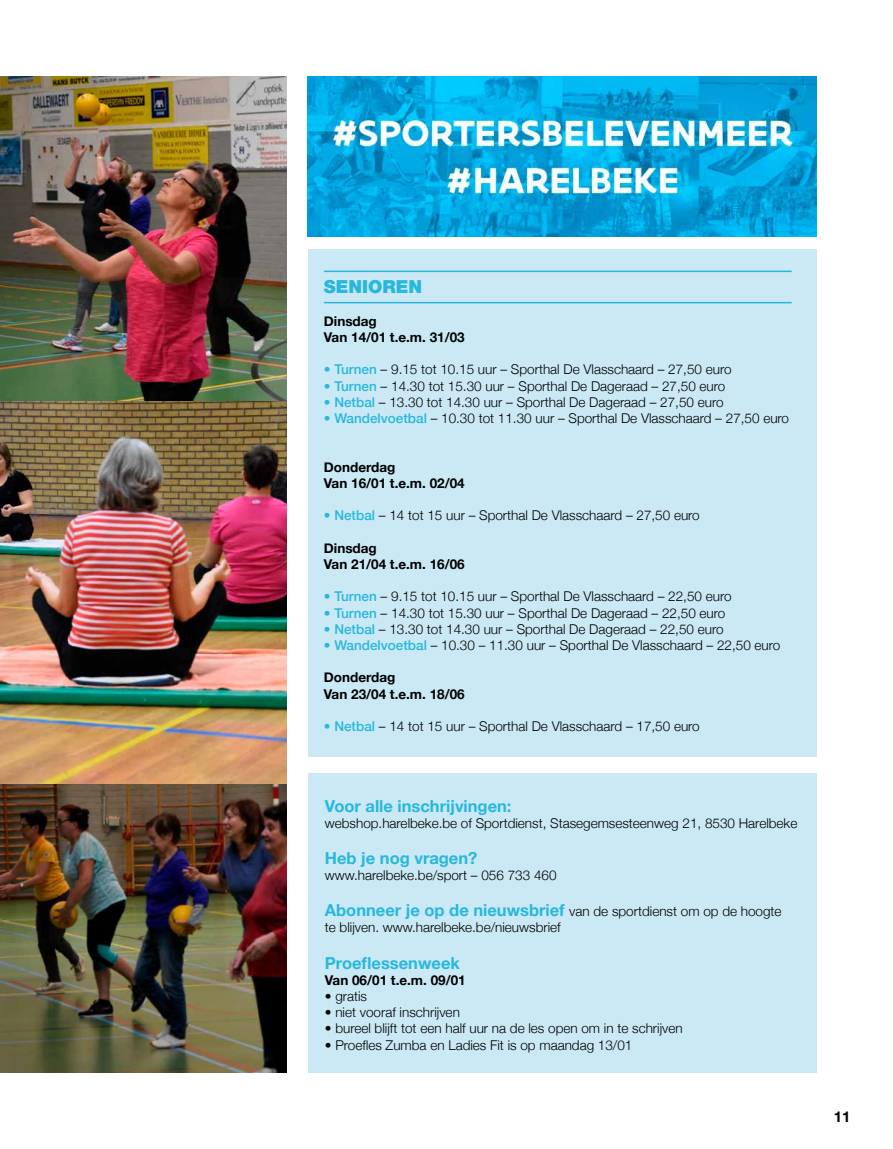
<style>
.page{position:relative;width:893px;height:1149px;background:#fff}
.page>*{position:absolute;margin:0;border:0;box-sizing:border-box;transform-origin:0 0}
.t1{font:900 18px "Helvetica Neue LT Std";color:#28b7dd}
.t2{font:700 16.5px "Helvetica Neue";color:#28b7dd}
.t3{font:700 15px "Helvetica Neue LT Std";color:#000}
.t4{font:300 13.5px/16.2px "Helvetica Neue";color:#000}
.t5{font:700 13.5px/16.2px "Helvetica Neue";color:#000}
.s1{font-weight:500;color:#28b7dd}
.s2{font-weight:700;font-size:16.5px;color:#28b7dd}
</style>
<div class="page">
<div style="left:308px;top:249px;width:508px;height:507px;background:#cae9f5"></div>
<div style="left:308px;top:772px;width:508px;height:299px;background:#cae9f5"></div>
<hr style="left:324px;top:270px;width:468px;height:2px;background:#28b7dd">
<hr style="left:324px;top:302px;width:468px;height:1px;background:#28b7dd">
<img style="left:0;top:783px;width:286px;height:288px">
<img style="left:0;top:77px;width:286px;height:324px">
<img style="left:0;top:401px;width:286px;height:382px">
<img style="left:308px;top:77px;width:508px;height:159px">
<h1 class="t1" style="left:324px;top:276px;width:100px">SENIOREN</h1>
<p class="t5" style="left:324px;top:313px;width:142px">Dinsdag<br>Van 14/01 t.e.m. 31/03</p>
<p class="t4" style="left:324px;top:360px;width:409px"><span class="s1">• Turnen</span> – 9.15 tot 10.15 uur – Sporthal De Vlasschaard – 27,50 euro</p>
<p class="t4" style="left:324px;top:376px;width:403px"><span class="s1">• Turnen</span> – 14.30 tot 15.30 uur – Sporthal De Dageraad – 27,50 euro</p>
<p class="t4" style="left:324px;top:393px;width:401px"><span class="s1">• Netbal</span> – 13.30 tot 14.30 uur – Sporthal De Dageraad – 27,50 euro</p>
<p class="t4" style="left:324px;top:409px;width:467px"><span class="s1">• Wandelvoetbal</span> – 10.30 tot 11.30 uur – Sporthal De Vlasschaard – 27,50 euro</p>
<p class="t5" style="left:324px;top:459px;width:142px">Donderdag<br>Van 16/01 t.e.m. 02/04</p>
<p class="t4" style="left:324px;top:506px;width:377px"><span class="s1">• Netbal</span> – 14 tot 15 uur – Sporthal De Vlasschaard – 27,50 euro</p>
<p class="t5" style="left:324px;top:540px;width:142px">Dinsdag<br>Van 21/04 t.e.m. 16/06</p>
<p class="t4" style="left:324px;top:587px;width:409px"><span class="s1">• Turnen</span> – 9.15 tot 10.15 uur – Sporthal De Vlasschaard – 22,50 euro</p>
<p class="t4" style="left:324px;top:603px;width:403px"><span class="s1">• Turnen</span> – 14.30 tot 15.30 uur – Sporthal De Dageraad – 22,50 euro</p>
<p class="t4" style="left:324px;top:619px;width:401px"><span class="s1">• Netbal</span> – 13.30 tot 14.30 uur – Sporthal De Dageraad – 22,50 euro</p>
<p class="t4" style="left:324px;top:636px;width:458px"><span class="s1">• Wandelvoetbal</span> – 10.30 – 11.30 uur – Sporthal De Vlasschaard – 22,50 euro</p>
<p class="t5" style="left:324px;top:669px;width:142px">Donderdag<br>Van 23/04 t.e.m. 18/06</p>
<p class="t4" style="left:324px;top:717px;width:377px"><span class="s1">• Netbal</span> – 14 tot 15 uur – Sporthal De Vlasschaard – 17,50 euro</p>
<p class="t2" style="left:325px;top:792px;width:188px">Voor alle inschrijvingen:</p>
<p class="t4" style="left:325px;top:813px;width:474px">webshop.harelbeke.be of Sportdienst, Stasegemsesteenweg 21, 8530 Harelbeke</p>
<p class="t2" style="left:325px;top:844px;width:154px">Heb je nog vragen?</p>
<p class="t4" style="left:325px;top:866px;width:233px">www.harelbeke.be/sport – 056 733 460</p>
<p class="t4" style="left:325px;top:902px;width:458px"><span class="s2">Abonneer je op de nieuwsbrief</span> van de sportdienst om op de hoogte te blijven. www.harelbeke.be/nieuwsbrief</p>
<p class="t2" style="left:325px;top:949px;width:137px">Proeflessenweek</p>
<p class="t5" style="left:325px;top:971px;width:142px">Van 06/01 t.e.m. 09/01</p>
<p class="t4" style="left:325px;top:986px;width:44px">• gratis</p>
<p class="t4" style="left:325px;top:1002px;width:137px">• niet vooraf inschrijven</p>
<p class="t4" style="left:325px;top:1019px;width:359px">• bureel blijft tot een half uur na de les open om in te schrijven</p>
<p class="t4" style="left:325px;top:1035px;width:309px">• Proefles Zumba en Ladies Fit is op maandag 13/01</p>
<p class="t3" style="left:834px;top:1106px;width:18px">11</p>
</div>
